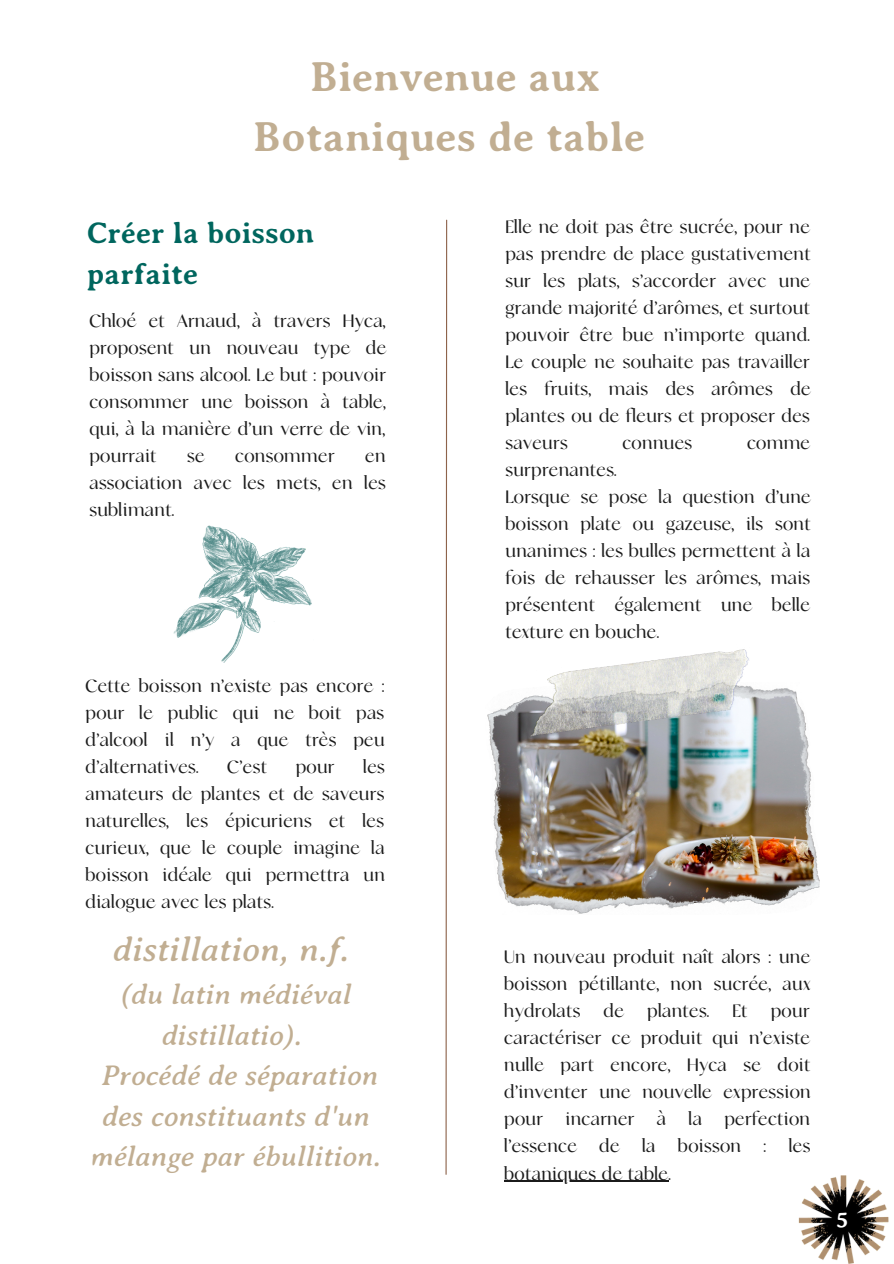
<style>
.page{position:relative;width:894px;height:1264px;background:#fff}
.page>*{position:absolute;margin:0;border:0;box-sizing:border-box;transform-origin:0 0}
.t1{font:700 42.9px/59.7px "Averia Serif";color:#c1ae92;text-align:center}
.t2{font:italic 35.4px "Averia Serif";color:#c1ae92}
.t3{font:700 30.45px/41.7px "Averia Serif";color:#00665e}
.t4{font:italic 29.4px/40.5px "Averia Serif";color:#c1ae92;text-align:center}
.t5{font:700 22.2px "Averia Serif";color:#fff}
.t6{font:19.5px/27px "Analogue";letter-spacing:.015em;color:#1b1b1b;text-align:justify}
</style>
<div class="page">
<svg style="left:445px;top:219px;width:2px;height:956px;background:#c0a99c"></svg>
<img style="left:487px;top:686px;width:332px;height:228px">
<img style="left:798px;top:1175px;width:91px;height:88px">
<img style="left:528px;top:649px;width:221px;height:90px">
<img style="left:174px;top:525px;width:138px;height:137px">
<hr style="left:504px;top:1180px;width:164px;height:1px;background:#1b1b1b">
<h1 class="t1" style="left:253px;top:47px;width:394px">Bienvenue aux<br>Botaniques de table</h1>
<h3 class="t3" style="left:87px;top:212px;width:229px">Créer la boisson parfaite</h3>
<p class="t6" style="left:89px;top:308px;width:298px">Chloé et Arnaud, à travers Hyca, proposent un nouveau type de boisson sans alcool. Le but : pouvoir consommer une boisson à table, qui, à la manière d’un verre de vin, pourrait</p>
<p class="t6" style="left:89px;top:443px;width:298px;text-indent:276px">en association avec les mets, en les sublimant.</p>
<p class="t6" style="left:187px;top:443px;width:19px">se</p>
<p class="t6" style="left:235px;top:443px;width:101px">consommer</p>
<p class="t6" style="left:86px;top:673px;width:300px">Cette boisson n’existe pas encore : pour le public qui ne boit pas d’alcool il n’y a que très peu d’alternatives.</p>
<p class="t6" style="left:86px;top:754px;width:301px;text-indent:277px">les amateurs de plantes et de saveurs naturelles, les épicuriens et les curieux, que le couple imagine la boisson idéale qui permettra un dialogue avec les plats.</p>
<p class="t6" style="left:227px;top:754px;width:41px">C’est</p>
<p class="t6" style="left:295px;top:754px;width:40px">pour</p>
<h2 class="t2" style="left:113px;top:929px;width:238px">distillation, n.f.</h2>
<h3 class="t4" style="left:91px;top:974px;width:292px">(du latin médiéval distillatio).<br>Procédé de séparation des constituants d'un mélange par ébullition.</h3>
<p class="t6" style="left:505px;top:213px;width:307px">Elle ne doit pas être sucrée, pour ne pas prendre de place gustativement sur les plats, s’accorder avec une grande majorité d’arômes, et surtout pouvoir être bue n’importe quand.<br>Le couple ne souhaite pas travailler les fruits, mais des arômes de plantes ou de fleurs et proposer des saveurs</p>
<p class="t6" style="left:622px;top:430px;width:71px">connues</p>
<p class="t6" style="left:746px;top:430px;width:65px">comme</p>
<p class="t6" style="left:505px;top:457px;width:307px;text-align:left">surprenantes.<br>Lorsque se pose la question d’une boisson plate ou gazeuse, ils sont unanimes : les bulles permettent à la fois de rehausser les arômes, mais présentent également une belle texture en bouche.</p>
<p class="t6" style="left:504px;top:944px;width:308px">Un nouveau produit naît alors : une boisson pétillante, non sucrée, aux hydrolats de plantes. Et pour caractériser ce produit qui n’existe nulle part encore, Hyca se doit d’inventer une nouvelle expression pour incarner à la perfection l’essence de la boisson : les botaniques de table.</p>
<p class="t5" style="left:836px;top:1207px;width:14px">5</p>
</div>
